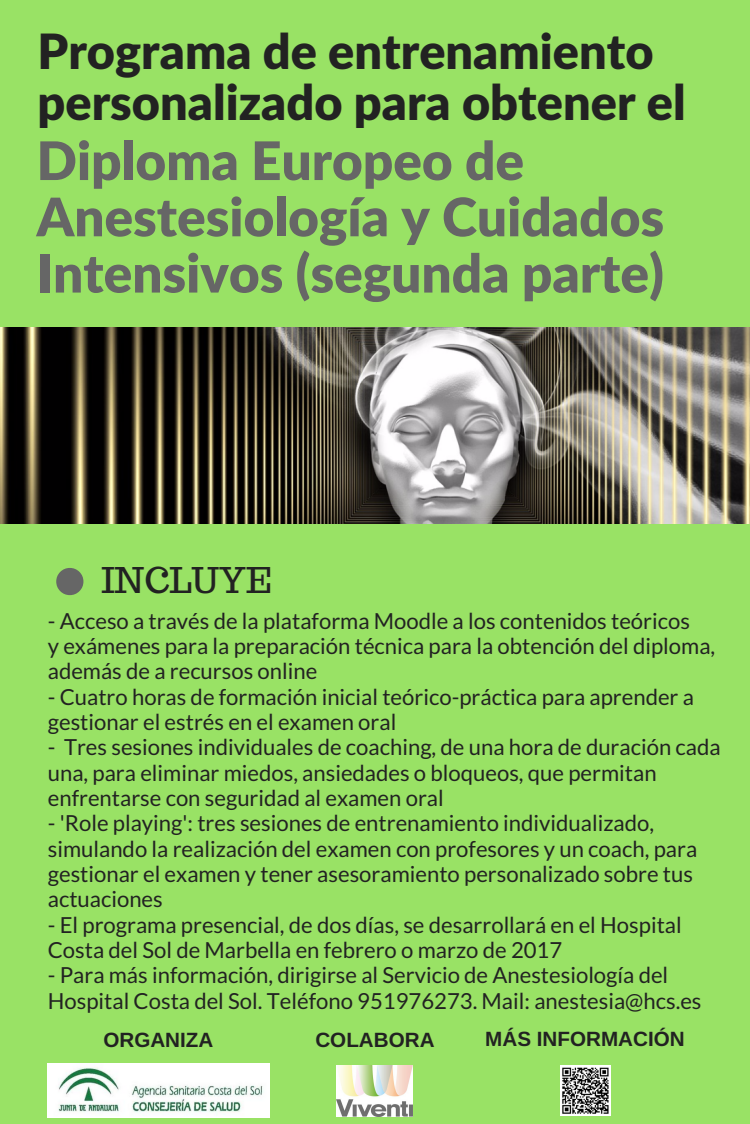
<style>
.page{position:relative;width:750px;height:1124px;background:#99e265}
.page>*{position:absolute;margin:0;border:0;box-sizing:border-box;transform-origin:0 0}
.t1{font:900 53px/56.2px "Lato";color:#666}
.t2{font:900 48.62px/51.5px "Lato";color:#222}
.t3{font:35.38px "Trocchi";color:#222}
.t4{font:22.12px/25.2px "Lato";color:#222}
.t5{font:700 20.62px "Arimo";color:#222}
</style>
<div class="page">
<img style="left:0;top:328px;width:750px;height:196px">
<svg style="left:56px;top:568px;width:27px;height:27px"></svg>
<img style="left:337px;top:1066px;width:75px;height:50px">
<img style="left:48px;top:1064px;width:221px;height:53px">
<img style="left:561px;top:1066px;width:49px;height:49px">
<h2 class="t2" style="left:38px;top:24px;width:650px">Programa de entrenamiento personalizado para obtener el</h2>
<h1 class="t1" style="left:37px;top:131px;width:629px">Diploma Europeo de<br>Anestesiología y Cuidados<br>Intensivos (segunda parte)</h1>
<h3 class="t3" style="left:101px;top:557px;width:172px">INCLUYE</h3>
<p class="t4" style="left:48px;top:607px;width:669px">- Acceso a través de la plataforma Moodle a los contenidos teóricos<br>y exámenes para la preparación técnica para la obtención del diploma, además de a recursos online</p>
<p class="t4" style="left:48px;top:683px;width:648px">- Cuatro horas de formación inicial teórico-práctica para aprender a gestionar el estrés en el examen oral</p>
<p class="t4" style="left:48px;top:734px;width:674px">- Tres sesiones individuales de coaching, de una hora de duración cada una, para eliminar miedos, ansiedades o bloqueos, que permitan enfrentarse con seguridad al examen oral</p>
<p class="t4" style="left:48px;top:810px;width:651px">- 'Role playing': tres sesiones de entrenamiento individualizado, simulando la realización del examen con profesores y un coach, para gestionar el examen y tener asesoramiento personalizado sobre tus actuaciones</p>
<p class="t4" style="left:48px;top:911px;width:635px">- El programa presencial, de dos días, se desarrollará en el Hospital<br>Costa del Sol de Marbella en febrero o marzo de 2017</p>
<p class="t4" style="left:48px;top:962px;width:655px">- Para más información, dirigirse al Servicio de Anestesiología del<br>Hospital Costa del Sol. Teléfono 951976273. Mail: anestesia@hcs.es</p>
<p class="t5" style="left:103px;top:1028px;width:111px">ORGANIZA</p>
<p class="t5" style="left:315px;top:1028px;width:121px">COLABORA</p>
<p class="t5" style="left:485px;top:1027px;width:201px">MÁS INFORMACIÓN</p>
</div>
